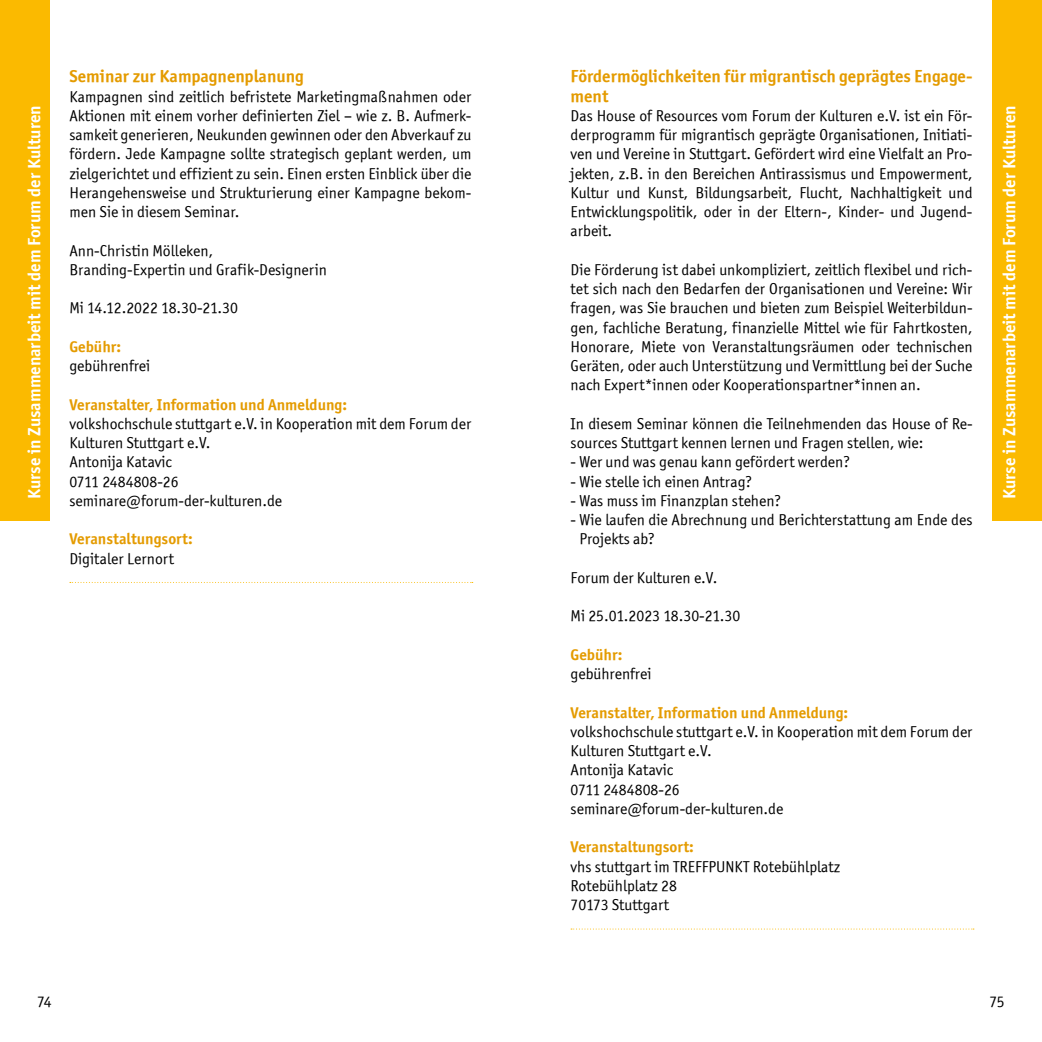
<style>
.page{position:relative;width:1042px;height:1042px;background:#fff}
.page>*{position:absolute;margin:0;border:0;box-sizing:border-box;transform-origin:0 0}
.t1{font:17.5px "Officina Sans ITCTT Bold";color:#fff}
.t2{font:17.5px/19.2px "Officina Sans ITCTT Bold";color:#e49b00}
.t3{font:15.75px/19.2px "Officina Sans ITCTT Book";color:#000}
.t4{font:15.75px "Officina Sans ITCTT Bold";color:#e49b00}
</style>
<div class="page">
<svg style="left:70px;top:582px;width:403px;height:1px"></svg>
<svg style="left:571px;top:928px;width:403px;height:1px"></svg>
<div style="left:0;top:0;width:50px;height:521px;background:#fbba00"></div>
<div style="left:992px;top:0;width:50px;height:521px;background:#fbba00"></div>
<p class="t2" style="left:69px;top:67px;width:236px">Seminar zur Kampagnenplanung</p>
<p class="t3" style="left:69px;top:86px;width:403px;text-align:justify">Kampagnen sind zeitlich befristete Marketingmaßnahmen oder Aktionen mit einem vorher definierten Ziel – wie z. B. Aufmerk&shy;samkeit generieren, Neukunden gewinnen oder den Abverkauf zu fördern. Jede Kampagne sollte strategisch geplant werden, um zielgerichtet und effizient zu sein. Einen ersten Einblick über die Herangehensweise und Strukturierung einer Kampagne bekom&shy;men Sie in diesem Seminar.</p>
<p class="t3" style="left:69px;top:240px;width:259px">Ann-Christin Mölleken,<br>Branding-Expertin und Grafik-Designerin</p>
<p class="t3" style="left:69px;top:298px;width:170px">Mi 14.12.2022 18.30-21.30</p>
<p class="t4" style="left:69px;top:337px;width:53px">Gebühr:</p>
<p class="t3" style="left:69px;top:356px;width:82px">gebührenfrei</p>
<p class="t4" style="left:69px;top:394px;width:279px">Veranstalter, Information und Anmeldung:</p>
<p class="t3" style="left:69px;top:414px;width:403px">volkshochschule stuttgart e.V. in Kooperation mit dem Forum der<br>Kulturen Stuttgart e.V.<br>Antonija Katavic<br>0711 2484808-26<br>seminare@forum-der-kulturen.de</p>
<p class="t4" style="left:69px;top:529px;width:125px">Veranstaltungsort:</p>
<p class="t3" style="left:69px;top:548px;width:106px">Digitaler Lernort</p>
<p class="t2" style="left:570px;top:67px;width:403px">Fördermöglichkeiten für migrantisch geprägtes Engage&shy;ment</p>
<p class="t3" style="left:570px;top:106px;width:403px;text-align:justify">Das House of Resources vom Forum der Kulturen e.V. ist ein För&shy;derprogramm für migrantisch geprägte Organisationen, Initiati&shy;ven und Vereine in Stuttgart. Gefördert wird eine Vielfalt an Pro&shy;jekten, z.B. in den Bereichen Antirassismus und Empowerment, Kultur und Kunst, Bildungsarbeit, Flucht, Nachhaltigkeit und Entwicklungspolitik, oder in der Eltern-, Kinder- und Jugend&shy;arbeit.</p>
<p class="t3" style="left:570px;top:260px;width:403px;text-align:justify">Die Förderung ist dabei unkompliziert, zeitlich flexibel und rich&shy;tet sich nach den Bedarfen der Organisationen und Vereine: Wir fragen, was Sie brauchen und bieten zum Beispiel Weiterbildun&shy;gen, fachliche Beratung, finanzielle Mittel wie für Fahrtkosten, Honorare, Miete von Veranstaltungsräumen oder technischen Geräten, oder auch Unterstützung und Vermittlung bei der Suche nach Expert*innen oder Kooperationspartner*innen an.</p>
<p class="t3" style="left:570px;top:414px;width:403px">In diesem Seminar können die Teilnehmenden das House of Re&shy;sources Stuttgart kennen lernen und Fragen stellen, wie:</p>
<p class="t3" style="left:570px;top:452px;width:281px">- Wer und was genau kann gefördert werden?</p>
<p class="t3" style="left:570px;top:471px;width:183px">- Wie stelle ich einen Antrag?</p>
<p class="t3" style="left:570px;top:491px;width:212px">- Was muss im Finanzplan stehen?</p>
<p class="t3" style="left:579px;top:510px;width:395px;text-indent:-9px">- Wie laufen die Abrechnung und Berichterstattung am Ende des<br>Projekts ab?</p>
<p class="t3" style="left:570px;top:568px;width:148px">Forum der Kulturen e.V.</p>
<p class="t3" style="left:570px;top:606px;width:171px">Mi 25.01.2023 18.30-21.30</p>
<p class="t4" style="left:570px;top:645px;width:53px">Gebühr:</p>
<p class="t3" style="left:570px;top:664px;width:82px">gebührenfrei</p>
<p class="t4" style="left:570px;top:702px;width:279px">Veranstalter, Information und Anmeldung:</p>
<p class="t3" style="left:570px;top:722px;width:403px">volkshochschule stuttgart e.V. in Kooperation mit dem Forum der<br>Kulturen Stuttgart e.V.<br>Antonija Katavic<br>0711 2484808-26<br>seminare@forum-der-kulturen.de</p>
<p class="t4" style="left:570px;top:837px;width:125px">Veranstaltungsort:</p>
<p class="t3" style="left:570px;top:856px;width:271px">vhs stuttgart im TREFFPUNKT Rotebühlplatz<br>Rotebühlplatz 28<br>70173 Stuttgart</p>
<p class="t1" style="left:23px;top:499px;width:395px;rotate:-90deg">Kurse in Zusammenarbeit mit dem Forum der Kulturen</p>
<p class="t1" style="left:998px;top:499px;width:395px;rotate:-90deg">Kurse in Zusammenarbeit mit dem Forum der Kulturen</p>
<p class="t3" style="left:37px;top:992px;width:16px">74</p>
<p class="t3" style="left:989px;top:992px;width:17px">75</p>
</div>
